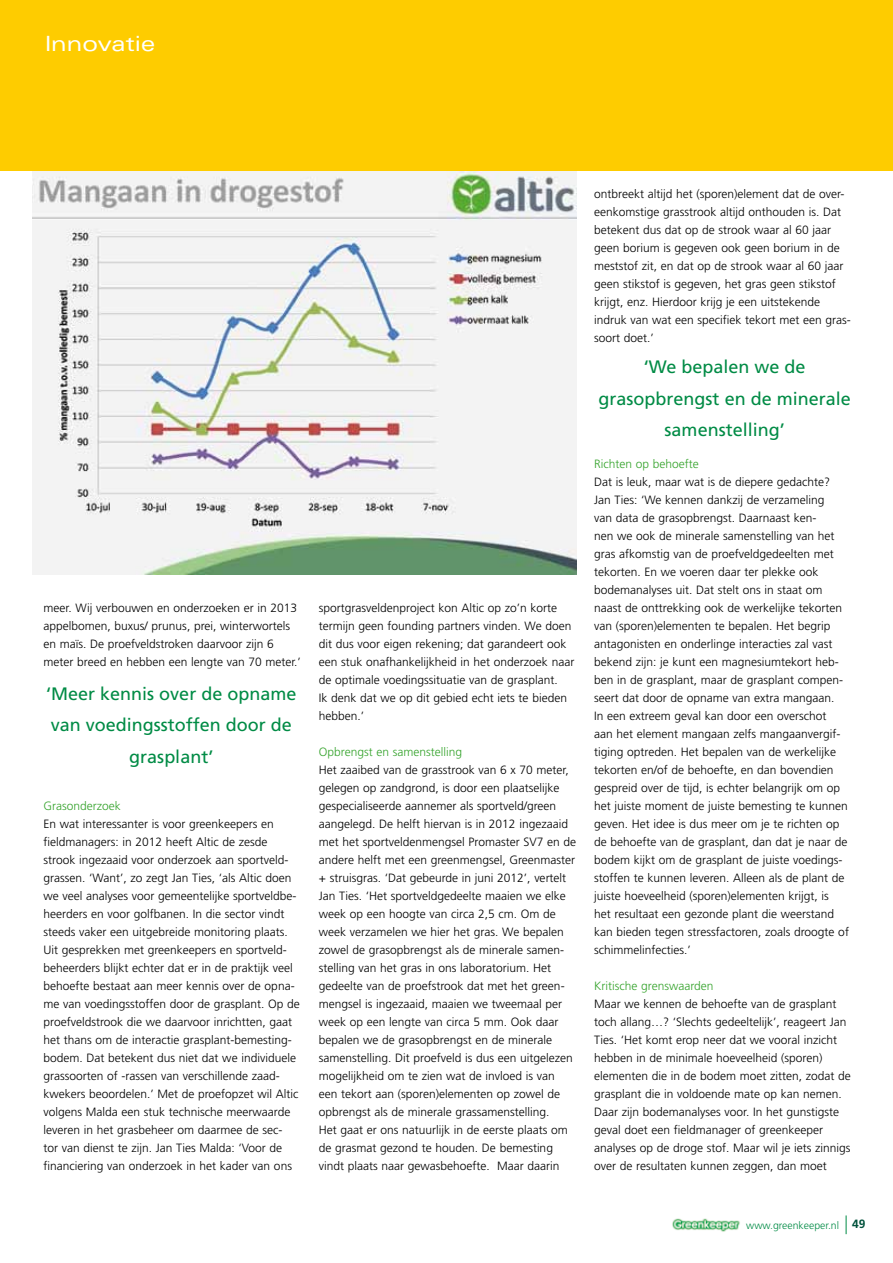
<style>
.page{position:relative;width:893px;height:1263px;background:#fff}
.page>*{position:absolute;margin:0;border:0;box-sizing:border-box;transform-origin:0 0}
.t1{font:expanded 21px "Univers";color:#fff}
.t2{font:18px/31.5px "Frutiger";color:#008b45;text-align:center}
.t3{font:300 12px/18px "Frutiger";color:#000}
.t4{font:300 12px "Frutiger";color:#35a32c}
.t5{font:300 10.5px "Frutiger";color:#008b45}
.s1{font-weight:700;font-size:12px;color:#00523c}
</style>
<div class="page">
<svg style="left:846px;top:1215px;width:1px;height:19px"></svg>
<img style="left:672px;top:1218px;width:68px;height:14px">
<img style="left:33px;top:171px;width:543px;height:404px">
<div style="left:0;top:0;width:893px;height:171px;background:#fecc00"></div>
<h1 class="t1" style="left:45px;top:32px;width:111px">Innovatie</h1>
<p class="t3" style="left:44px;top:599px;width:259px">meer. Wij verbouwen en onderzoeken er in 2013 appelbomen, buxus/ prunus, prei, winterwortels en maïs. De proefveldstroken daarvoor zijn 6 meter breed en hebben een lengte van 70 meter.’</p>
<h2 class="t2" style="left:46px;top:678px;width:252px">‘Meer kennis over de opname van voedingsstoffen door de grasplant’</h2>
<p class="t4" style="left:44px;top:799px;width:79px">Grasonderzoek</p>
<p class="t3" style="left:44px;top:815px;width:258px">En wat interessanter is voor greenkeepers en fieldmanagers: in 2012 heeft Altic de zesde strook ingezaaid voor onderzoek aan sportveld&shy;grassen. ‘Want’, zo zegt Jan Ties, ‘als Altic doen we veel analyses voor gemeentelijke sportveldbe&shy;heerders en voor golfbanen. In die sector vindt steeds vaker een uitgebreide monitoring plaats.<br>Uit gesprekken met greenkeepers en sportveld&shy;beheerders blijkt echter dat er in de praktijk veel behoefte bestaat aan meer kennis over de opna&shy;me van voedingsstoffen door de grasplant. Op de proefveldstrook die we daarvoor inrichtten, gaat het thans om de interactie grasplant-bemesting&shy;bodem. Dat betekent dus niet dat we individuele grassoorten of -rassen van verschillende zaad&shy;kwekers beoordelen.’ Met de proefopzet wil Altic volgens Malda een stuk technische meerwaarde leveren in het grasbeheer om daarmee de sec&shy;tor van dienst te zijn. Jan Ties Malda: ‘Voor de financiering van onderzoek in het kader van ons</p>
<p class="t3" style="left:319px;top:599px;width:257px">sportgrasveldenproject kon Altic op zo’n korte termijn geen founding partners vinden. We doen dit dus voor eigen rekening; dat garandeert ook een stuk onafhankelijkheid in het onderzoek naar de optimale voedingssituatie van de grasplant.<br>Ik denk dat we op dit gebied echt iets te bieden hebben.’</p>
<p class="t4" style="left:319px;top:745px;width:145px">Opbrengst en samenstelling</p>
<p class="t3" style="left:319px;top:761px;width:259px">Het zaaibed van de grasstrook van 6 x 70 meter, gelegen op zandgrond, is door een plaatselijke gespecialiseerde aannemer als sportveld/green aangelegd. De helft hiervan is in 2012 ingezaaid met het sportveldenmengsel Promaster SV7 en de andere helft met een greenmengsel, Greenmaster + struisgras. ‘Dat gebeurde in juni 2012’, vertelt Jan Ties. ‘Het sportveldgedeelte maaien we elke week op een hoogte van circa 2,5 cm. Om de week verzamelen we hier het gras. We bepalen zowel de grasopbrengst als de minerale samen&shy;stelling van het gras in ons laboratorium. Het gedeelte van de proefstrook dat met het green&shy;mengsel is ingezaaid, maaien we tweemaal per week op een lengte van circa 5 mm. Ook daar bepalen we de grasopbrengst en de minerale samenstelling. Dit proefveld is dus een uitgelezen mogelijkheid om te zien wat de invloed is van een tekort aan (sporen)elementen op zowel de opbrengst als de minerale grassamenstelling.<br>Het gaat er ons natuurlijk in de eerste plaats om de grasmat gezond te houden. De bemesting vindt plaats naar gewasbehoefte. Maar daarin</p>
<p class="t3" style="left:594px;top:185px;width:258px">ontbreekt altijd het (sporen)element dat de over&shy;eenkomstige grasstrook altijd onthouden is. Dat betekent dus dat op de strook waar al 60 jaar geen borium is gegeven ook geen borium in de meststof zit, en dat op de strook waar al 60 jaar geen stikstof is gegeven, het gras geen stikstof krijgt, enz. Hierdoor krijg je een uitstekende indruk van wat een specifiek tekort met een gras&shy;soort doet.’</p>
<h2 class="t2" style="left:599px;top:351px;width:254px">‘We bepalen we de grasopbrengst en de minerale samenstelling’</h2>
<p class="t4" style="left:594px;top:457px;width:106px">Richten op behoefte</p>
<p class="t3" style="left:594px;top:473px;width:256px">Dat is leuk, maar wat is de diepere gedachte?<br>Jan Ties: ‘We kennen dankzij de verzameling<br>van data de grasopbrengst. Daarnaast ken-<br>nen we ook de minerale samenstelling van het gras afkomstig van de proefveldgedeelten met tekorten. En we voeren daar ter plekke ook bodemanalyses uit. Dat stelt ons in staat om naast de onttrekking ook de werkelijke tekorten van (sporen)elementen te bepalen. Het begrip antagonisten en onderlinge interacties zal vast bekend zijn: je kunt een magnesiumtekort heb&shy;ben in de grasplant, maar de grasplant compen&shy;seert dat door de opname van extra mangaan.<br>In een extreem geval kan door een overschot<br>aan het element mangaan zelfs mangaanvergif&shy;tiging optreden. Het bepalen van de werkelijke tekorten en/of de behoefte, en dan bovendien gespreid over de tijd, is echter belangrijk om op het juiste moment de juiste bemesting te kunnen geven. Het idee is dus meer om je te richten op de behoefte van de grasplant, dan dat je naar de bodem kijkt om de grasplant de juiste voedings&shy;stoffen te kunnen leveren. Alleen als de plant de juiste hoeveelheid (sporen)elementen krijgt, is<br>het resultaat een gezonde plant die weerstand kan bieden tegen stressfactoren, zoals droogte of schimmelinfecties.’</p>
<p class="t4" style="left:594px;top:979px;width:121px">Kritische grenswaarden</p>
<p class="t3" style="left:594px;top:995px;width:258px">Maar we kennen de behoefte van de grasplant toch allang…? ‘Slechts gedeeltelijk’, reageert Jan Ties. ‘Het komt erop neer dat we vooral inzicht hebben in de minimale hoeveelheid (sporen) elementen die in de bodem moet zitten, zodat de grasplant die in voldoende mate op kan nemen.<br>Daar zijn bodemanalyses voor. In het gunstigste geval doet een fieldmanager of greenkeeper analyses op de droge stof. Maar wil je iets zinnigs over de resultaten kunnen zeggen, dan moet</p>
<p class="t5" style="left:746px;top:1219px;width:121px">www.greenkeeper.nl <span class="s1">49</span></p>
</div>
